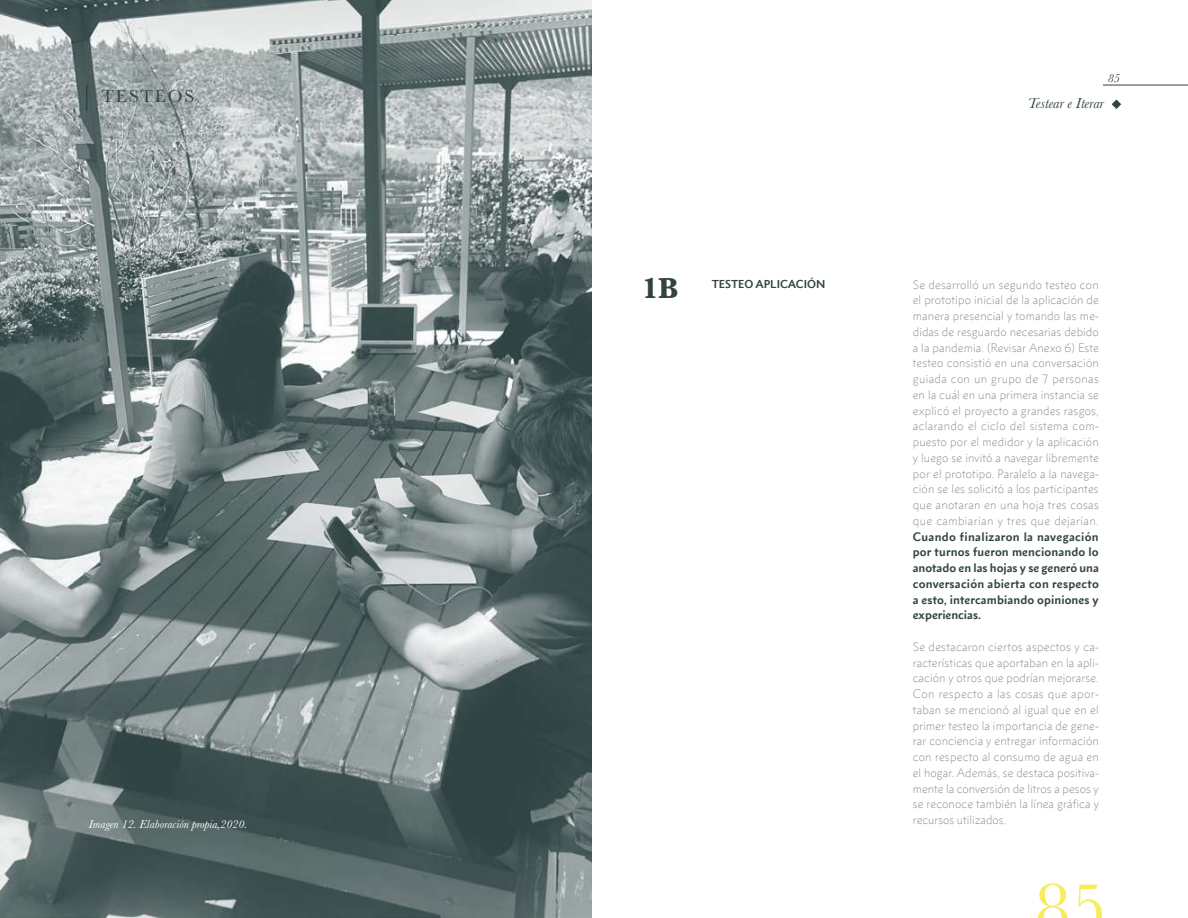
<style>
.page{position:relative;width:1188px;height:918px;background:#fff}
.page>*{position:absolute;margin:0;border:0;box-sizing:border-box;transform-origin:0 0}
.t1{font:72px "Baskerville";color:#f8eb5d}
.t2{font:700 30px "Baskerville";color:#334343}
.t3{font:18px "Baskerville";letter-spacing:.1em;color:#334343}
.t4{font:italic 15px "Baskerville";color:#334343}
.t5{font:italic 12px "Baskerville";color:#fff}
.t6{font:italic 12px "Baskerville";color:#334343}
.t7{font:300 11.25px/15.8px "Metro Nova W04";letter-spacing:.01em;color:#7c868a;text-align:justify}
.t8{font:700 11.25px/15.8px "Metro Nova W04";letter-spacing:.01em;color:#334343;text-align:justify}
.t9{font:700 10.5px "Metro Nova W04";color:#334343}
</style>
<div class="page">
<hr style="left:1103px;top:85px;width:85px;height:1px;background:#334343">
<img style="left:0;top:0;width:592px;height:918px">
<svg style="left:85px;top:85px;width:2px;height:26px"></svg>
<svg style="left:1112px;top:99px;width:9px;height:10px"></svg>
<h3 class="t3" style="left:102px;top:85px;width:94px">TESTEOS</h3>
<p class="t5" style="left:89px;top:817px;width:160px">Imagen 12. Elaboración propia,2020.</p>
<h2 class="t2" style="left:642px;top:267px;width:38px">1B</h2>
<p class="t9" style="left:712px;top:277px;width:115px">TESTEO APLICACIÓN</p>
<p class="t6" style="left:1108px;top:70px;width:13px">85</p>
<h3 class="t4" style="left:1028px;top:93px;width:78px">Testear e Iterar</h3>
<p class="t7" style="left:913px;top:276px;width:188px">Se desarrolló un segundo testeo con el prototipo inicial de la aplicación de manera presencial y tomando las me&shy;didas de resguardo necesarias debido a la pandemia. (Revisar Anexo 6) Este testeo consistió en una conversación guiada con un grupo de 7 personas en la cuál en una primera instancia se explicó el proyecto a grandes rasgos, aclarando el ciclo del sistema com&shy;puesto por el medidor y la aplicación y luego se invitó a navegar libremente por el prototipo. Paralelo a la navega&shy;ción se les solicitó a los participantes que anotaran en una hoja tres cosas que cambiarían y tres que dejarían.</p>
<p class="t8" style="left:913px;top:528px;width:188px">Cuando finalizaron la navegación por turnos fueron mencionando lo anotado en las hojas y se generó una conversación abierta con respecto a esto, intercambiando opiniones y experiencias.</p>
<p class="t7" style="left:913px;top:639px;width:188px">Se destacaron ciertos aspectos y ca&shy;racterísticas que aportaban en la apli&shy;cación y otros que podrían mejorarse.<br>Con respecto a las cosas que apor&shy;taban se mencionó al igual que en el primer testeo la importancia de gene&shy;rar conciencia y entregar información con respecto al consumo de agua en el hogar. Además, se destaca positiva&shy;mente la conversión de litros a pesos y se reconoce también la línea gráfica y recursos utilizados.</p>
<h1 class="t1" style="left:1035px;top:861px;width:73px">85</h1>
</div>
